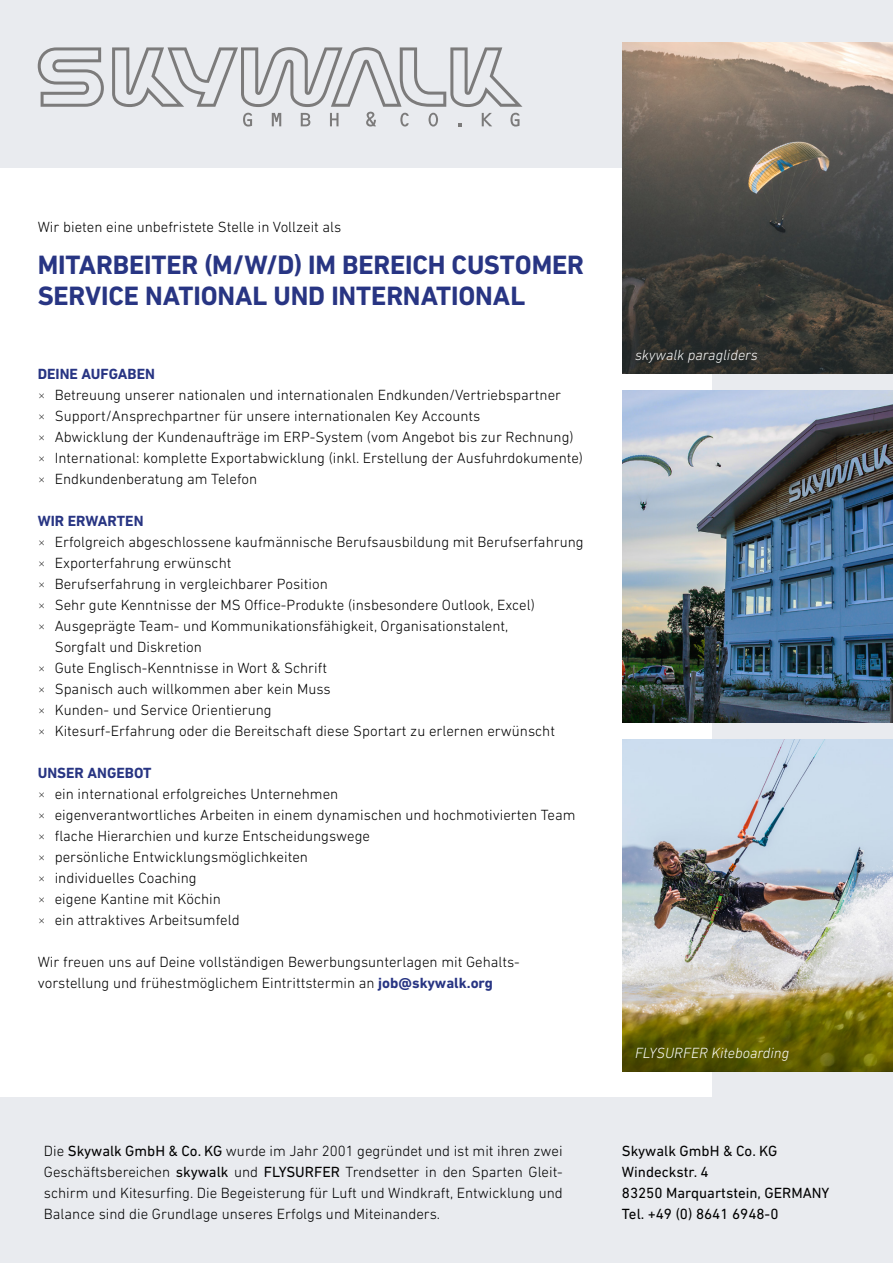
<style>
.page{position:relative;width:893px;height:1263px;background:#e9ebef}
.page>*{position:absolute;margin:0;border:0;box-sizing:border-box;transform-origin:0 0}
.t1{font:700 27px/31.5px "DIN Next LT Pro";letter-spacing:-.005em;color:#283583}
.t2{font:300 15px/21px "DIN Next LT Pro";color:#000}
.t3{font:15px/21px "DIN Next LT Pro";color:#000}
.t4{font:italic 300 15px "DIN Next LT Pro";color:#fff}
.t5{font:700 15px "DIN Next LT Pro";color:#283583}
.s1{font-weight:700;color:#283583}
.s2{font-weight:200}
.s3{font-weight:400}
</style>
<div class="page">
<div style="left:0;top:169px;width:711px;height:927px;background:#fff"></div>
<svg style="left:38px;top:47px;width:66px;height:60px"></svg>
<svg style="left:112px;top:47px;width:410px;height:80px"></svg>
<img style="left:622px;top:391px;width:271px;height:332px">
<img style="left:622px;top:740px;width:271px;height:332px">
<img style="left:622px;top:42px;width:271px;height:332px">
<p class="t2" style="left:38px;top:216px;width:305px">Wir bieten eine unbefristete Stelle in Vollzeit als</p>
<h1 class="t1" style="left:38px;top:248px;width:548px">MITARBEITER (M/W/D) IM BEREICH CUSTOMER<br>SERVICE NATIONAL UND INTERNATIONAL</h1>
<p class="t2" style="left:38px;top:363px;width:547px"><span class="s1">DEINE AUFGABEN<br></span><span class="s2">×</span> Betreuung unserer nationalen und internationalen Endkunden/Vertriebspartner<br><span class="s2">×</span> Support/Ansprechpartner für unsere internationalen Key Accounts<br><span class="s2">×</span> Abwicklung der Kundenaufträge im ERP-System (vom Angebot bis zur Rechnung) <span class="s2">×</span> International: komplette Exportabwicklung (inkl. Erstellung der Ausfuhrdokumente) <span class="s2">×</span> Endkundenberatung am Telefon</p>
<p class="t5" style="left:38px;top:512px;width:107px">WIR ERWARTEN</p>
<p class="t2" style="left:38px;top:531px;width:547px"><span class="s2">×</span> Erfolgreich abgeschlossene kaufmännische Berufsausbildung mit Berufserfahrung</p>
<p class="t2" style="left:38px;top:552px;width:195px"><span class="s2">×</span> Exporterfahrung erwünscht</p>
<p class="t2" style="left:38px;top:573px;width:292px"><span class="s2">×</span> Berufserfahrung in vergleichbarer Position</p>
<p class="t2" style="left:38px;top:594px;width:499px"><span class="s2">×</span> Sehr gute Kenntnisse der MS Office-Produkte (insbesondere Outlook, Excel)</p>
<p class="t2" style="left:38px;top:615px;width:472px"><span class="s2">×</span> Ausgeprägte Team- und Kommunikationsfähigkeit, Organisationstalent,</p>
<p class="t2" style="left:55px;top:636px;width:149px">Sorgfalt und Diskretion</p>
<p class="t2" style="left:38px;top:657px;width:291px"><span class="s2">×</span> Gute Englisch-Kenntnisse in Wort &amp; Schrift</p>
<p class="t2" style="left:38px;top:678px;width:295px"><span class="s2">×</span> Spanisch auch willkommen aber kein Muss</p>
<p class="t2" style="left:38px;top:699px;width:236px"><span class="s2">×</span> Kunden- und Service Orientierung</p>
<p class="t2" style="left:38px;top:720px;width:519px"><span class="s2">×</span> Kitesurf-Erfahrung oder die Bereitschaft diese Sportart zu erlernen erwünscht</p>
<p class="t2" style="left:38px;top:762px;width:539px"><span class="s1">UNSER ANGEBOT<br></span><span class="s2">×</span> ein international erfolgreiches Unternehmen<br><span class="s2">×</span> eigenverantwortliches Arbeiten in einem dynamischen und hochmotivierten Team <span class="s2">×</span> flache Hierarchien und kurze Entscheidungswege<br><span class="s2">×</span> persönliche Entwicklungsmöglichkeiten<br><span class="s2">×</span> individuelles Coaching<br><span class="s2">×</span> eigene Kantine mit Köchin<br><span class="s2">×</span> ein attraktives Arbeitsumfeld</p>
<p class="t2" style="left:38px;top:951px;width:484px">Wir freuen uns auf Deine vollständigen Bewerbungsunterlagen mit Gehalts&shy;vorstellung und frühestmöglichem Eintrittstermin an <span class="s1">job@skywalk.org</span></p>
<p class="t4" style="left:635px;top:346px;width:124px">skywalk paragliders</p>
<p class="t4" style="left:635px;top:1044px;width:156px">FLYSURFER Kiteboarding</p>
<p class="t2" style="left:44px;top:1140px;width:520px;text-align:justify">Die <span class="s3">Skywalk GmbH &amp; Co. KG</span> wurde im Jahr 2001 gegründet und ist mit ihren zwei Geschäftsbereichen <span class="s3">skywalk</span> und <span class="s3">FLYSURFER</span> Trendsetter in den Sparten Gleit&shy;schirm und Kitesurfing. Die Begeisterung für Luft und Windkraft, Entwicklung und Balance sind die Grundlage unseres Erfolgs und Miteinanders.</p>
<p class="t3" style="left:622px;top:1140px;width:209px">Skywalk GmbH &amp; Co. KG<br>Windeckstr. 4<br>83250 Marquartstein, GERMANY<br>Tel. +49 (0) 8641 6948-0</p>
</div>
